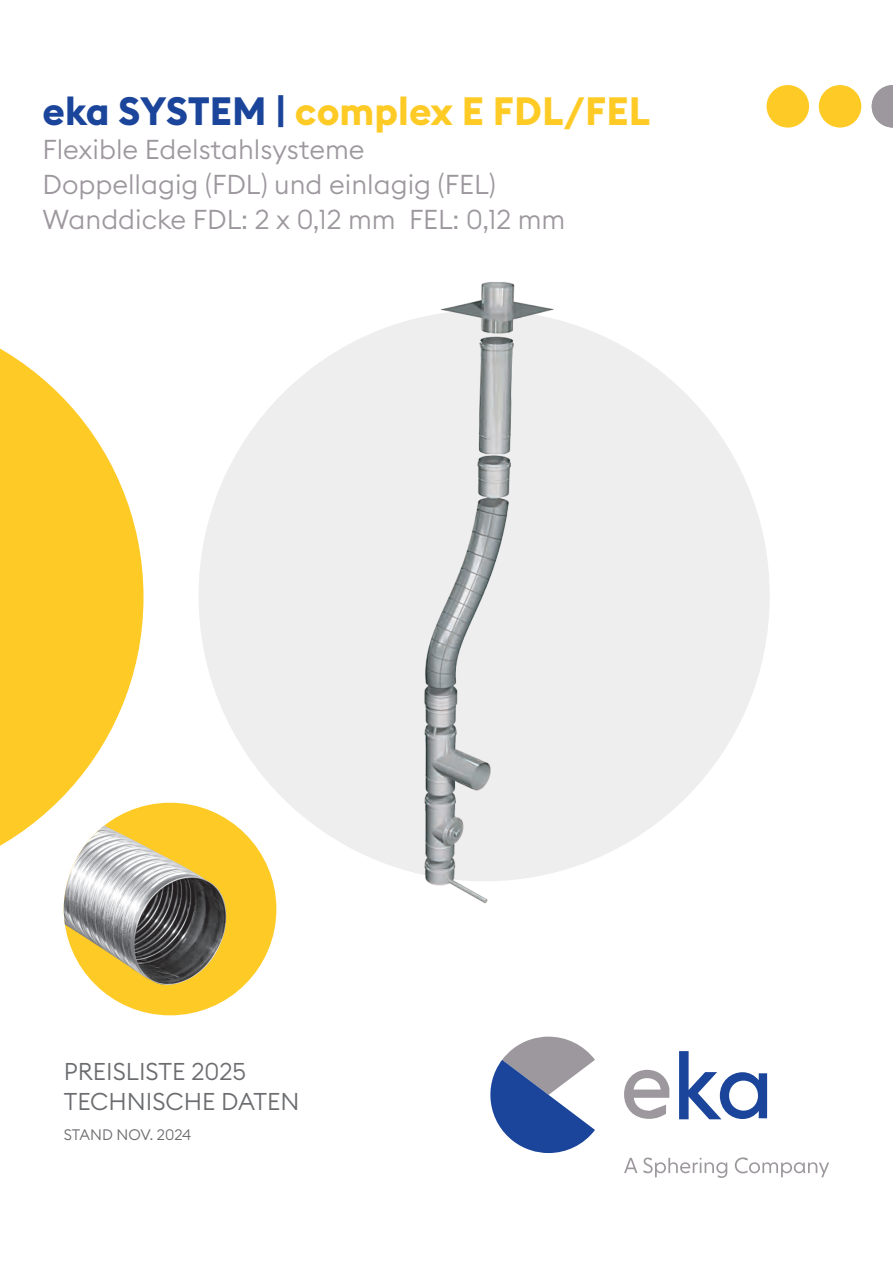
<style>
.page{position:relative;width:893px;height:1263px;background:#fff}
.page>*{position:absolute;margin:0;border:0;box-sizing:border-box;transform-origin:0 0}
.t1{font:700 39px "Euclid Square";color:#fecb26}
.t2{font:300 27px/34.5px "Euclid Square";color:#9d989e}
.t3{font:300 24px/30px "Euclid Square";color:#6c6d70}
.t4{font:300 15px "Euclid Square";color:#6c6d70}
.s1{color:#1b459a}
</style>
<div class="page">
<div style="left:199px;top:310px;width:571px;height:571px;background:#eeeeef;border-radius:50%"></div>
<div style="left:64px;top:803px;width:212px;height:212px;background:#fecb26;border-radius:50%"></div>
<img style="left:64px;top:845px;width:163px;height:144px">
<svg style="left:624px;top:1158px;width:13px;height:15px"></svg>
<svg style="left:643px;top:1157px;width:84px;height:21px"></svg>
<svg style="left:735px;top:1157px;width:94px;height:20px"></svg>
<svg style="left:490px;top:1036px;width:105px;height:117px"></svg>
<svg style="left:624px;top:1070px;width:45px;height:49px"></svg>
<svg style="left:679px;top:1051px;width:88px;height:68px"></svg>
<svg style="left:0;top:348px;width:144px;height:536px;fill:#fecb26"></svg>
<div style="left:819px;top:85px;width:42px;height:43px;background:#fecb26;border-radius:50%"></div>
<div style="left:766px;top:85px;width:43px;height:43px;background:#fecb26;border-radius:50%"></div>
<svg style="left:872px;top:85px;width:21px;height:43px"></svg>
<img style="left:414px;top:282px;width:144px;height:622px">
<h1 class="t1" style="left:43px;top:86px;width:609px"><span class="s1">eka SYSTEM |</span> complex E FDL/FEL</h1>
<p class="t2" style="left:43px;top:132px;width:524px">Flexible Edelstahlsysteme<br>Doppellagig (FDL) und einlagig (FEL)<br>Wanddicke FDL: 2 x 0,12 mm FEL: 0,12 mm</p>
<p class="t3" style="left:64px;top:1056px;width:237px">PREISLISTE 2025<br>TECHNISCHE DATEN</p>
<p class="t4" style="left:64px;top:1125px;width:129px">STAND NOV. 2024</p>
</div>
